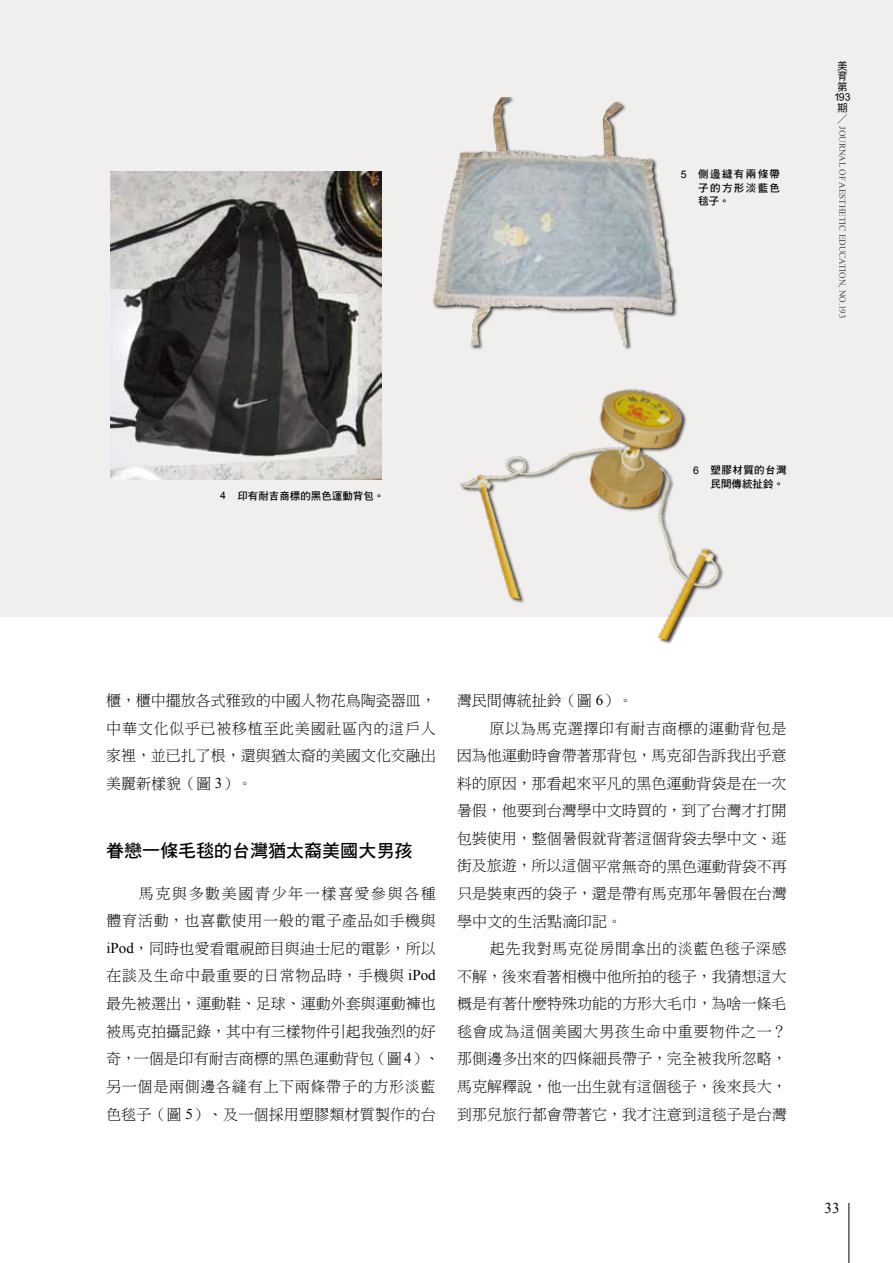
<style>
.page{position:relative;width:893px;height:1263px;background:#fff}
.page>*{position:absolute;margin:0;border:0;box-sizing:border-box;transform-origin:0 0}
.t1{font:18px "DF Hei Std W7";color:#000}
.t2{font:15px/27.6px "DF Ming Lt HK BF";color:#000;text-align:justify}
.t3{font:15px "DF Ming Lt HK BF";letter-spacing:.045em;color:#000}
.t4{font:15px "DF Ming Lt HK BF";letter-spacing:.05em;color:#000}
.t5{font:15px "Times New Roman";color:#000}
.t6{font:10.5px/13.5px "DF Hei Bd HKP BF";letter-spacing:.02em;color:#000;text-align:justify}
.t7{font:10.5px/13.5px "DF Hei Bd HKP BF";letter-spacing:.04em;color:#000}
.t8{font:10.5px "DF Hei Bd HKP BF";color:#000}
.t9{font:10.5px/10.6px "DF Hei Md HKP BF";color:#000;text-align:center}
.t10{font:10.5px "Arial";color:#000}
.t11{font:10.5px "P Ming Li U";color:#000}
.t12{font:9px "Times New Roman";color:#4c4948}
.s1{font-family:"Times New Roman"}
</style>
<div class="page">
<div style="left:0;top:0;width:893px;height:616px;background:#f0efee"></div>
<img style="left:432px;top:97px;width:246px;height:238px">
<hr style="left:849px;top:1203px;width:1px;height:60px;background:#000">
<img style="left:111px;top:172px;width:271px;height:307px">
<img style="left:411px;top:335px;width:376px;height:309px">
<p class="t10" style="left:220px;top:489px;width:7px">4</p>
<p class="t8" style="left:237px;top:490px;width:148px">印有耐吉商標的黑色運動背包。</p>
<p class="t10" style="left:681px;top:167px;width:7px">5</p>
<p class="t6" style="left:698px;top:167px;width:83px">側邊縫有兩條帶子的方形淡藍色毯子。</p>
<p class="t9" style="left:834px;top:60px;width:18px">美育第<br>193期</p>
<p class="t11" style="left:837px;top:113px;width:12px">／</p>
<p class="t12" style="left:849px;top:126px;width:194px;rotate:90deg">JOURNAL OF AESTHETIC EDUCATION, NO.193</p>
<p class="t10" style="left:693px;top:463px;width:7px">6</p>
<p class="t7" style="left:710px;top:463px;width:78px">塑膠材質的台灣民間傳統扯鈴。</p>
<p class="t2" style="left:106px;top:687px;width:331px">櫃，櫃中擺放各式雅致的中國人物花鳥陶瓷器皿，中華文化似乎已被移植至此美國社區內的這戶人家裡，並已扎了根，還與猶太裔的美國文化交融出美麗新樣貌（圖 <span class="s1">3</span>）。</p>
<p class="t1" style="left:106px;top:841px;width:307px">眷戀一條毛毯的台灣猶太裔美國大男孩</p>
<p class="t2" style="left:106px;top:879px;width:335px;text-align:left;text-indent:33px">馬克與多數美國青少年一樣喜愛參與各種體育活動，也喜歡使用一般的電子產品如手機與<span class="s1">iPod</span>，同時也愛看電視節目與迪士尼的電影，所以在談及生命中最重要的日常物品時，手機與 <span class="s1">iPod</span>最先被選出，運動鞋、足球、運動外套與運動褲也被馬克拍攝記錄，其中有三樣物件引起我強烈的好奇，一個是印有耐吉商標的黑色運動背包（圖 <span class="s1">4</span>）、另一個是兩側邊各縫有上下兩條帶子的方形淡藍色毯子（圖 <span class="s1">5</span>）、及一個採用塑膠類材質製作的台</p>
<p class="t2" style="left:457px;top:687px;width:178px">灣民間傳統扯鈴（圖 <span class="s1">6</span>）。</p>
<p class="t3" style="left:490px;top:721px;width:298px">原以為馬克選擇印有耐吉商標的運動背包是</p>
<p class="t2" style="left:457px;top:742px;width:331px">因為他運動時會帶著那背包，馬克卻告訴我出乎意</p>
<p class="t2" style="left:457px;top:769px;width:331px">料的原因，那看起來平凡的黑色運動背袋是在一次</p>
<p class="t2" style="left:457px;top:797px;width:331px">暑假，他要到台灣學中文時買的，到了台灣才打開</p>
<p class="t2" style="left:457px;top:825px;width:331px">包裝使用，整個暑假就背著這個背袋去學中文、逛</p>
<p class="t2" style="left:457px;top:852px;width:331px">街及旅遊，所以這個平常無奇的黑色運動背袋不再</p>
<p class="t2" style="left:457px;top:880px;width:331px">只是裝東西的袋子，還是帶有馬克那年暑假在台灣</p>
<p class="t2" style="left:457px;top:907px;width:166px">學中文的生活點滴印記。</p>
<p class="t3" style="left:490px;top:941px;width:298px">起先我對馬克從房間拿出的淡藍色毯子深感</p>
<p class="t2" style="left:457px;top:962px;width:331px">不解，後來看著相機中他所拍的毯子，我猜想這大</p>
<p class="t2" style="left:457px;top:990px;width:331px">概是有著什麼特殊功能的方形大毛巾，為啥一條毛</p>
<p class="t4" style="left:457px;top:1024px;width:331px">毯會成為這個美國大男孩生命中重要物件之一？</p>
<p class="t2" style="left:457px;top:1045px;width:331px">那側邊多出來的四條細長帶子，完全被我所忽略，</p>
<p class="t2" style="left:457px;top:1073px;width:331px">馬克解釋說，他一出生就有這個毯子，後來長大，</p>
<p class="t2" style="left:457px;top:1100px;width:331px">到那兒旅行都會帶著它，我才注意到這毯子是台灣</p>
<p class="t5" style="left:825px;top:1198px;width:16px">33</p>
</div>
